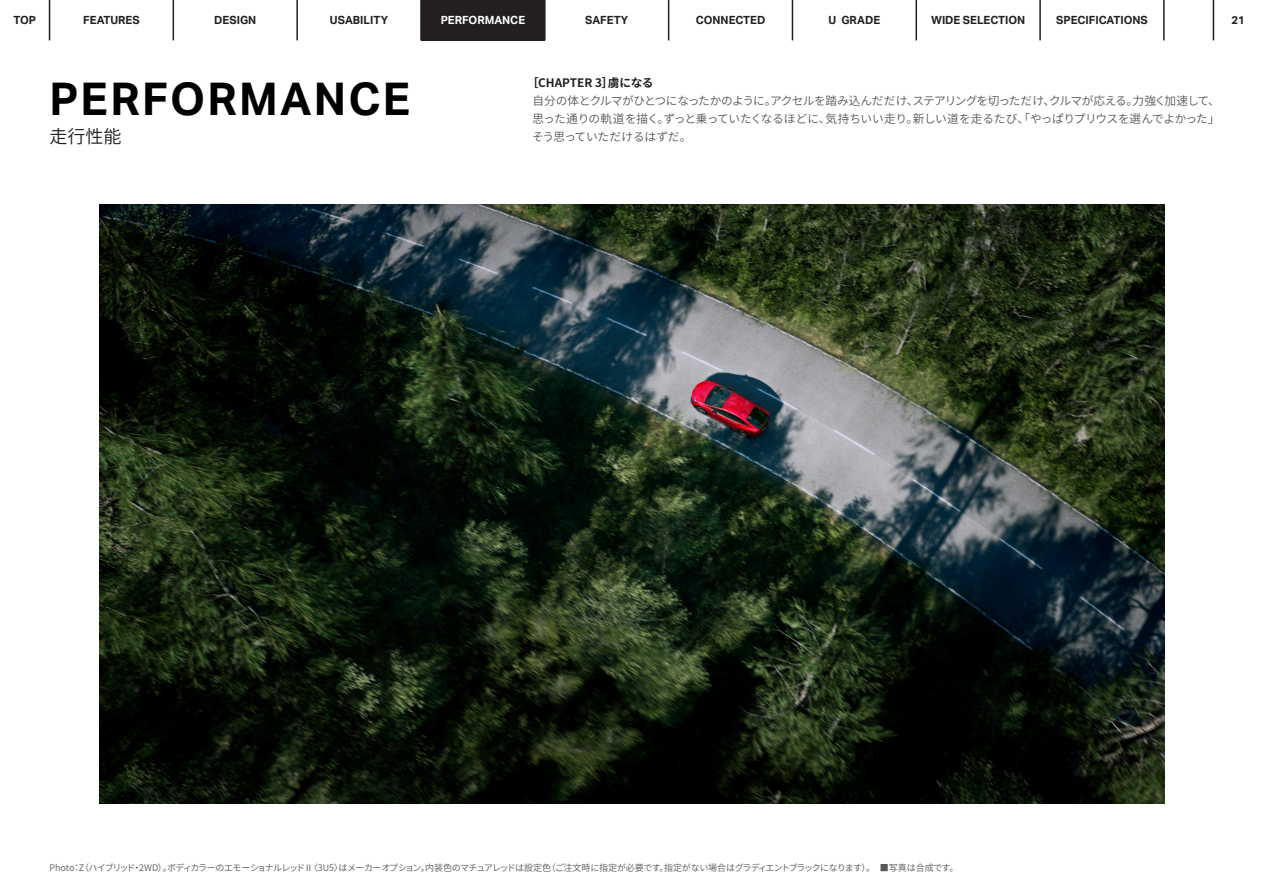
<style>
.page{position:relative;width:1263px;height:893px;background:#fff}
.page>*{position:absolute;margin:0;border:0;box-sizing:border-box;transform-origin:0 0}
.t1{font:700 45px "Aktiv Grotesk";letter-spacing:.05em;color:#000}
.t2{font:600 18px "Noto Sans CJ Kjp";color:#231f20}
.t3{font:600 11.7px/18px "Noto Sans CJ Kjp";letter-spacing:-.025em;color:#57585a;text-align:justify}
.t4{font:700 11.7px "Noto Sans CJ Kjp";color:#231f20}
.t5{font:700 11.25px "Aktiv Grotesk";color:#231f20}
.t6{font:700 11.25px "Aktiv Grotesk";color:#fff}
.t7{font:600 9px "Noto Sans CJ Kjp";letter-spacing:-.055em;color:#57585a}
</style>
<div class="page">
<img style="left:100px;top:204px;width:1065px;height:599px">
<svg style="left:1212px;top:0;width:1px;height:40px"></svg>
<hr style="left:1163px;top:0;width:2px;height:40px;background:#231f20">
<hr style="left:1039px;top:0;width:2px;height:40px;background:#231f20">
<hr style="left:915px;top:0;width:2px;height:40px;background:#231f20">
<hr style="left:792px;top:0;width:1px;height:40px;background:#231f20">
<hr style="left:668px;top:0;width:1px;height:40px;background:#231f20">
<hr style="left:544px;top:0;width:2px;height:40px;background:#231f20">
<hr style="left:296px;top:0;width:2px;height:40px;background:#231f20">
<hr style="left:1213px;top:0;width:1px;height:40px;background:#231f20">
<hr style="left:49px;top:0;width:1px;height:40px;background:#231f20">
<hr style="left:420px;top:0;width:2px;height:40px;background:#231f20">
<hr style="left:173px;top:0;width:1px;height:40px;background:#231f20">
<div style="left:421px;top:0;width:124px;height:40px;background:#231f20"></div>
<p class="t5" style="left:13px;top:14px;width:24px">TOP</p>
<p class="t5" style="left:83px;top:14px;width:58px">FEATURES</p>
<p class="t5" style="left:214px;top:14px;width:44px">DESIGN</p>
<p class="t5" style="left:330px;top:14px;width:60px">USABILITY</p>
<p class="t6" style="left:441px;top:14px;width:86px">PERFORMANCE</p>
<p class="t5" style="left:585px;top:14px;width:45px">SAFETY</p>
<p class="t5" style="left:696px;top:14px;width:71px">CONNECTED</p>
<p class="t5" style="left:829px;top:14px;width:53px">U GRADE</p>
<p class="t5" style="left:931px;top:14px;width:96px">WIDE SELECTION</p>
<p class="t5" style="left:1056px;top:14px;width:93px">SPECIFICATIONS</p>
<p class="t5" style="left:1231px;top:14px;width:15px">21</p>
<h1 class="t1" style="left:50px;top:73px;width:362px">PERFORMANCE</h1>
<h2 class="t2" style="left:50px;top:126px;width:73px">走行性能</h2>
<p class="t4" style="left:527px;top:76px;width:128px">［CHAPTER 3］虜になる</p>
<p class="t3" style="left:532px;top:92px;width:689px">自分の体とクルマがひとつになったかのように。アクセルを踏み込んだだけ、ステアリングを切っただけ、クルマが応える。力強く加速して、思った通りの軌道を描く。ずっと乗っていたくなるほどに、気持ちいい走り。新しい道を走るたび、「やっぱりプリウスを選んでよかった」そう思っていただけるはずだ。</p>
<p class="t7" style="left:50px;top:863px;width:910px">Photo：Z（ハイブリッド・2WD）。ボディカラーのエモーショナルレッドⅡ〈3U5〉はメーカーオプション。内装色のマチュアレッドは設定色（ご注文時に指定が必要です。指定がない場合はグラディエントブラックになります）。　■写真は合成です。</p>
</div>
